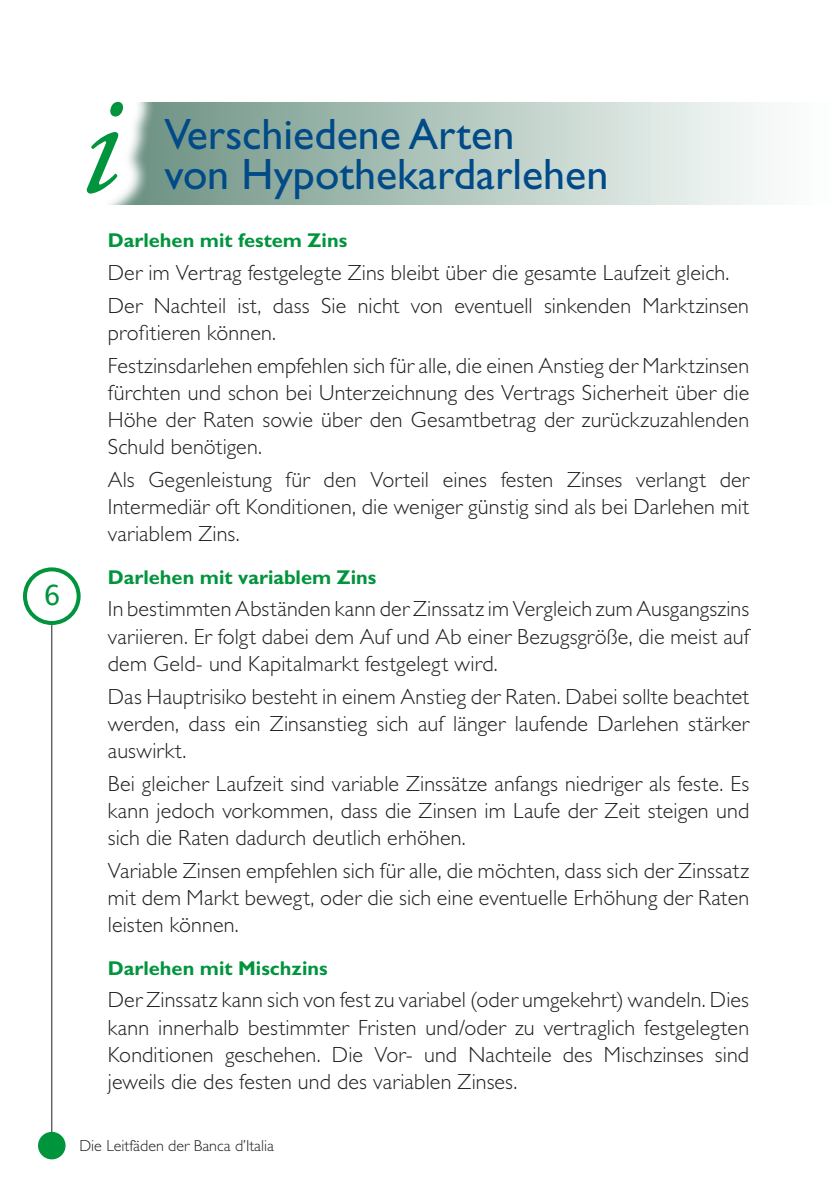
<style>
.page{position:relative;width:840px;height:1191px;background:#fff}
.page>*{position:absolute;margin:0;border:0;box-sizing:border-box;transform-origin:0 0}
.t1{font:italic 146px "Adobe Garamond Pro";color:#00943d}
.TITOLO_SEZIONE{font:44px "Gill Sans Std";color:#004a87}
.t2{font:28px "Lucida Console";color:#00943d}
.PARAGRAFO{font:300 22px/27.2px "Gill Sans Std";letter-spacing:.005em;color:#231f20;text-align:justify}
.TITOLETTO_PARAGRAFO{font:700 20px "Gill Sans Std";color:#00943d}
.t3{font:300 16px "Gill Sans Std";color:#231f20}
</style>
<div class="page">
<hr style="left:51px;top:622px;width:1px;height:510px;background:#231f20">
<div style="left:40px;top:1133px;width:24px;height:24px;background:#00943d;border-radius:50%"></div>
<div style="left:38px;top:1131px;width:28px;height:28px;border:4px solid #00943d;border-radius:50%"></div>
<div style="left:23px;top:567px;width:58px;height:58px;border:4px solid #00943d;border-radius:50%"></div>
<div style="left:108px;top:102px;width:731px;height:102px;background:linear-gradient(to right,#699080,#fff)"></div>
<div style="left:54px;top:69px;width:101px;height:158px;background:#fff"></div>
<p class="t2" style="left:43px;top:582px;width:18px">6</p>
<p class="t1" style="left:79px;top:58px;width:42px">i</p>
<p class="TITOLO_SEZIONE" style="left:164px;top:109px;width:351px">Verschiedene Arten</p>
<p class="TITOLO_SEZIONE" style="left:164px;top:149px;width:445px">von Hypothekardarlehen</p>
<p class="TITOLETTO_PARAGRAFO" style="left:108px;top:229px;width:241px">Darlehen mit festem Zins</p>
<p class="PARAGRAFO" style="left:108px;top:259px;width:623px">Der im Vertrag festgelegte Zins bleibt über die gesamte Laufzeit gleich.</p>
<p class="PARAGRAFO" style="left:108px;top:292px;width:642px">Der Nachteil ist, dass Sie nicht von eventuell sinkenden Marktzinsen profitieren können.</p>
<p class="PARAGRAFO" style="left:108px;top:352px;width:642px">Festzinsdarlehen empfehlen sich für alle, die einen Anstieg der Marktzinsen fürchten und schon bei Unterzeichnung des Vertrags Sicherheit über die Höhe der Raten sowie über den Gesamtbetrag der zurückzuzahlenden Schuld benötigen.</p>
<p class="PARAGRAFO" style="left:108px;top:466px;width:642px">Als Gegenleistung für den Vorteil eines festen Zinses verlangt der Intermediär oft Konditionen, die weniger günstig sind als bei Darlehen mit variablem Zins.</p>
<p class="TITOLETTO_PARAGRAFO" style="left:108px;top:565px;width:270px">Darlehen mit variablem Zins</p>
<p class="PARAGRAFO" style="left:108px;top:596px;width:642px">In bestimmten Abständen kann der Zinssatz im Vergleich zum Ausgangszins variieren. Er folgt dabei dem Auf und Ab einer Bezugsgröße, die meist auf dem Geld- und Kapitalmarkt festgelegt wird.</p>
<p class="PARAGRAFO" style="left:108px;top:683px;width:642px">Das Hauptrisiko besteht in einem Anstieg der Raten. Dabei sollte beachtet werden, dass ein Zinsanstieg sich auf länger laufende Darlehen stärker auswirkt.</p>
<p class="PARAGRAFO" style="left:108px;top:770px;width:642px">Bei gleicher Laufzeit sind variable Zinssätze anfangs niedriger als feste. Es kann jedoch vorkommen, dass die Zinsen im Laufe der Zeit steigen und sich die Raten dadurch deutlich erhöhen.</p>
<p class="PARAGRAFO" style="left:108px;top:857px;width:642px">Variable Zinsen empfehlen sich für alle, die möchten, dass sich der Zinssatz mit dem Markt bewegt, oder die sich eine eventuelle Erhöhung der Raten leisten können.</p>
<p class="TITOLETTO_PARAGRAFO" style="left:108px;top:956px;width:221px">Darlehen mit Mischzins</p>
<p class="PARAGRAFO" style="left:108px;top:986px;width:642px">Der Zinssatz kann sich von fest zu variabel (oder umgekehrt) wandeln. Dies kann innerhalb bestimmter Fristen und/oder zu vertraglich festgelegten Konditionen geschehen. Die Vor- und Nachteile des Mischzinses sind jeweils die des festen und des variablen Zinses.</p>
<p class="t3" style="left:79px;top:1136px;width:196px">Die Leitfäden der Banca d’Italia</p>
</div>
